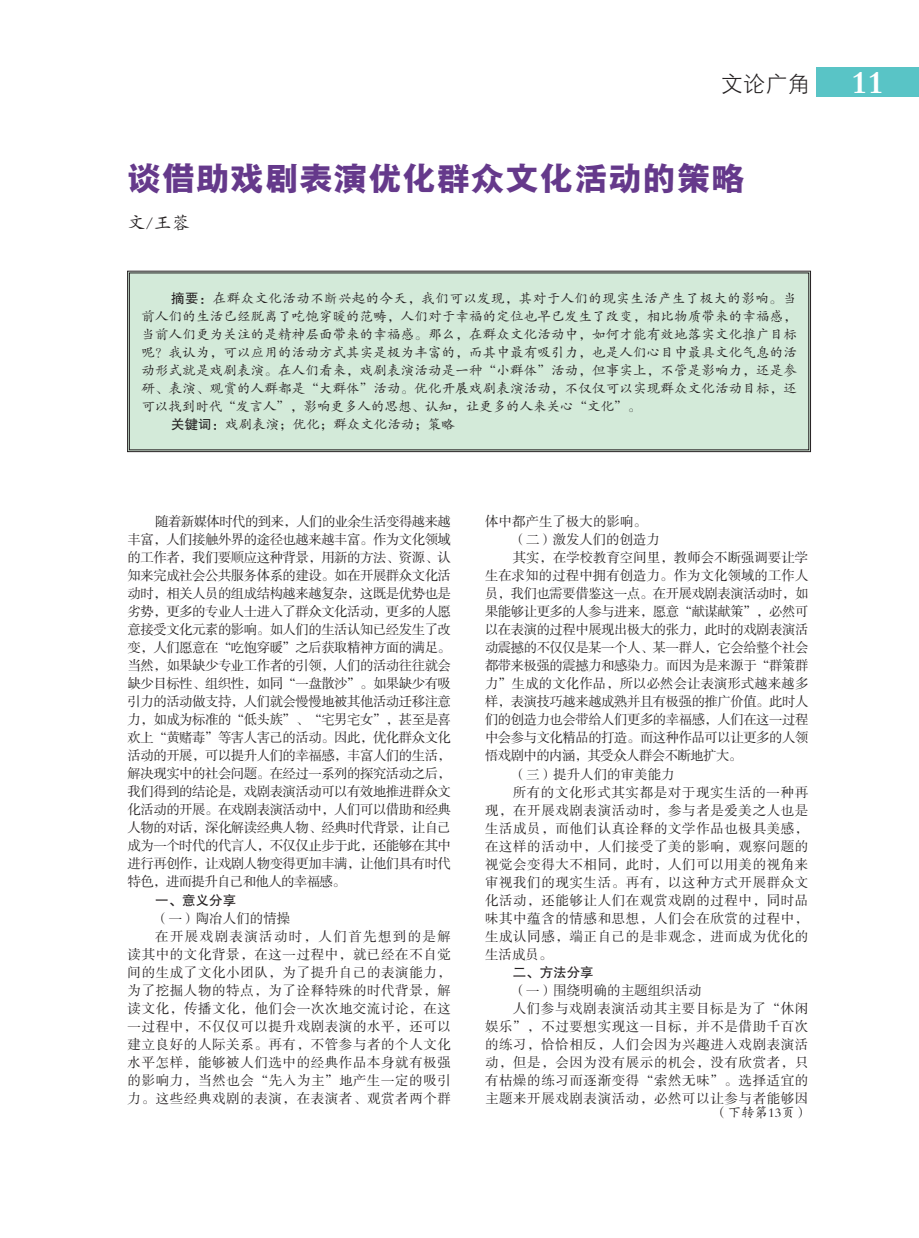
<style>
.page{position:relative;width:919px;height:1238px;background:#fff}
.page>*{position:absolute;margin:0;border:0;box-sizing:border-box;transform-origin:0 0}
.t1{font:33px "FZYDCHJW GB1 0";letter-spacing:.04em;color:#65398b}
.t2{font:22.5px "FZXH1 K GBK1 0";color:#231f20}
.t3{font:18px "FZKTK GBK1 0";color:#231f20}
.t4{font:13.5px/18px "FZSSK GBK1 0";letter-spacing:.045em;color:#231f20;text-align:justify}
.t5{font:13.5px "FZKTK GBK1 0";letter-spacing:.01em;color:#231f20}
.t6{font:13.5px "FZSSK GBK1 0";letter-spacing:-.035em;color:#231f20}
.t7{font:13.5px "FZSSK GBK1 0";color:#231f20}
.t8{font:13.5px "FZSSK GBK1 0";letter-spacing:.01em;color:#231f20}
.t9{font:13.5px "FZKTK GBK1 0";letter-spacing:.03em;color:#231f20}
.t10{font:13.5px "FZSSK GBK1 0";letter-spacing:.005em;color:#231f20}
.t11{font:13.5px "FZSSK GBK1 0";letter-spacing:.1em;color:#231f20}
.t12{font:13.5px "FZSSK GBK1 0";letter-spacing:-.04em;color:#231f20}
.t13{font:13.5px "FZHTK GBK1 0";color:#231f20}
.s1{font-family:"FZDBSK GBK1 0";font-size:33px;color:#fff}
.s2{font-family:"FZHTK GBK1 0"}
</style>
<div class="page">
<div style="left:816px;top:68px;width:102px;height:29px;background:#59c4c6"></div>
<div style="left:127px;top:271px;width:683px;height:181px;background:#d3ead9"></div>
<h2 class="t2" style="left:720px;top:71px;width:165px">文论广角 <span class="s1">11</span></h2>
<h1 class="t1" style="left:128px;top:160px;width:618px">谈借助戏剧表演优化群众文化活动的策略</h1>
<h3 class="t3" style="left:128px;top:213px;width:64px">文/王蓉</h3>
<p class="t9" style="left:171px;top:291px;width:627px"><span class="s2">摘要：</span>在群众文化活动不断兴起的今天，我们可以发现，其对于人们的现实生活产生了极大的影响。当</p>
<p class="t5" style="left:141px;top:309px;width:656px">前人们的生活已经脱离了吃饱穿暖的范畴，人们对于幸福的定位也早已发生了改变，相比物质带来的幸福感，</p>
<p class="t5" style="left:141px;top:327px;width:656px">当前人们更为关注的是精神层面带来的幸福感。那么，在群众文化活动中，如何才能有效地落实文化推广目标</p>
<p class="t5" style="left:141px;top:345px;width:656px">呢？我认为，可以应用的活动方式其实是极为丰富的，而其中最有吸引力，也是人们心目中最具文化气息的活</p>
<p class="t5" style="left:141px;top:363px;width:656px">动形式就是戏剧表演。在人们看来，戏剧表演活动是一种“小群体”活动，但事实上，不管是影响力，还是参</p>
<p class="t5" style="left:141px;top:381px;width:656px">研、表演、观赏的人群都是“大群体”活动。优化开展戏剧表演活动，不仅仅可以实现群众文化活动目标，还</p>
<p class="t5" style="left:141px;top:399px;width:501px">可以找到时代“发言人”，影响更多人的思想、认知，让更多的人来关心“文化”。</p>
<p class="t5" style="left:171px;top:417px;width:285px"><span class="s2">关键词：</span>戏剧表演；优化；群众文化活动；策略</p>
<p class="t4" style="left:128px;top:513px;width:325px;text-indent:28px">随着新媒体时代的到来，人们的业余生活变得越来越丰富，人们接触外界的途径也越来越丰富。作为文化领域的工作者，我们要顺应这种背景，用新的方法、资源、认知来完成社会公共服务体系的建设。如在开展群众文化活动时，相关人员的组成结构越来越复杂，这既是优势也是劣势，更多的专业人士进入了群众文化活动，更多的人愿意接受文化元素的影响。如人们的生活认知已经发生了改变，人们愿意在“吃饱穿暖”之后获取精神方面的满足。当然，如果缺少专业工作者的引领，人们的活动往往就会缺少目标性、组织性，如同“一盘散沙”。如果缺少有吸引力的活动做支持，人们就会慢慢地被其他活动迁移注意力，如成为标准的“低头族”、“宅男宅女”，甚至是喜欢上“黄赌毒”等害人害己的活动。因此，优化群众文化活动的开展，可以提升人们的幸福感，丰富人们的生活，解决现实中的社会问题。在经过一系列的探究活动之后，我们得到的结论是，戏剧表演活动可以有效地推进群众文化活动的开展。在戏剧表演活动中，人们可以借助和经典人物的对话，深化解读经典人物、经典时代背景，让自己成为一个时代的代言人，不仅仅止步于此，还能够在其中进行再创作，让戏剧人物变得更加丰满，让他们具有时代特色，进而提升自己和他人的幸福感。</p>
<p class="t13" style="left:155px;top:892px;width:83px">一、意义分享</p>
<p class="t7" style="left:155px;top:910px;width:137px">（一）陶冶人们的情操</p>
<p class="t11" style="left:155px;top:928px;width:297px">在开展戏剧表演活动时，人们首先想到的是解</p>
<p class="t4" style="left:128px;top:945px;width:325px">读其中的文化背景，在这一过程中，就已经在不自觉</p>
<p class="t4" style="left:128px;top:963px;width:325px">间的生成了文化小团队，为了提升自己的表演能力，</p>
<p class="t4" style="left:128px;top:981px;width:325px">为了挖掘人物的特点，为了诠释特殊的时代背景，解</p>
<p class="t4" style="left:128px;top:999px;width:325px">读文化，传播文化，他们会一次次地交流讨论，在这</p>
<p class="t4" style="left:128px;top:1017px;width:325px">一过程中，不仅仅可以提升戏剧表演的水平，还可以</p>
<p class="t4" style="left:128px;top:1035px;width:325px">建立良好的人际关系。再有，不管参与者的个人文化</p>
<p class="t4" style="left:128px;top:1053px;width:325px">水平怎样，能够被人们选中的经典作品本身就有极强</p>
<p class="t4" style="left:128px;top:1071px;width:325px">的影响力，当然也会“先入为主”地产生一定的吸引</p>
<p class="t4" style="left:128px;top:1089px;width:325px">力。这些经典戏剧的表演，在表演者、观赏者两个群</p>
<p class="t7" style="left:485px;top:514px;width:163px">体中都产生了极大的影响。</p>
<p class="t7" style="left:512px;top:532px;width:149px">（二）激发人们的创造力</p>
<p class="t10" style="left:512px;top:550px;width:297px">其实，在学校教育空间里，教师会不断强调要让学</p>
<p class="t8" style="left:485px;top:568px;width:325px">生在求知的过程中拥有创造力。作为文化领域的工作人</p>
<p class="t6" style="left:485px;top:586px;width:325px">员，我们也需要借鉴这一点。在开展戏剧表演活动时，如</p>
<p class="t6" style="left:485px;top:604px;width:325px">果能够让更多的人参与进来，愿意“献谋献策”，必然可</p>
<p class="t6" style="left:485px;top:622px;width:325px">以在表演的过程中展现出极大的张力，此时的戏剧表演活</p>
<p class="t6" style="left:485px;top:640px;width:325px">动震撼的不仅仅是某一个人、某一群人，它会给整个社会</p>
<p class="t6" style="left:485px;top:658px;width:325px">都带来极强的震撼力和感染力。而因为是来源于“群策群</p>
<p class="t8" style="left:485px;top:676px;width:325px">力”生成的文化作品，所以必然会让表演形式越来越多</p>
<p class="t6" style="left:485px;top:694px;width:325px">样，表演技巧越来越成熟并且有极强的推广价值。此时人</p>
<p class="t6" style="left:485px;top:712px;width:325px">们的创造力也会带给人们更多的幸福感，人们在这一过程</p>
<p class="t6" style="left:485px;top:730px;width:325px">中会参与文化精品的打造。而这种作品可以让更多的人领</p>
<p class="t12" style="left:485px;top:748px;width:259px">悟戏剧中的内涵，其受众人群会不断地扩大。</p>
<p class="t7" style="left:512px;top:766px;width:163px">（三）提升人们的审美能力</p>
<p class="t4" style="left:512px;top:783px;width:297px">所有的文化形式其实都是对于现实生活的一种再</p>
<p class="t4" style="left:485px;top:801px;width:325px">现，在开展戏剧表演活动时，参与者是爱美之人也是</p>
<p class="t4" style="left:485px;top:819px;width:325px">生活成员，而他们认真诠释的文学作品也极具美感，</p>
<p class="t4" style="left:485px;top:837px;width:325px">在这样的活动中，人们接受了美的影响，观察问题的</p>
<p class="t4" style="left:485px;top:855px;width:325px">视觉会变得大不相同，此时，人们可以用美的视角来</p>
<p class="t4" style="left:485px;top:873px;width:325px">审视我们的现实生活。再有，以这种方式开展群众文</p>
<p class="t4" style="left:485px;top:891px;width:325px">化活动，还能够让人们在观赏戏剧的过程中，同时品</p>
<p class="t4" style="left:485px;top:909px;width:325px">味其中蕴含的情感和思想，人们会在欣赏的过程中，</p>
<p class="t4" style="left:485px;top:927px;width:325px">生成认同感，端正自己的是非观念，进而成为优化的</p>
<p class="t4" style="left:485px;top:945px;width:69px">生活成员。</p>
<p class="t13" style="left:512px;top:964px;width:82px">二、方法分享</p>
<p class="t7" style="left:512px;top:982px;width:190px">（一）围绕明确的主题组织活动</p>
<p class="t4" style="left:512px;top:999px;width:297px">人们参与戏剧表演活动其主要目标是为了“休闲</p>
<p class="t4" style="left:485px;top:1017px;width:325px">娱乐”，不过要想实现这一目标，并不是借助千百次</p>
<p class="t4" style="left:485px;top:1035px;width:325px">的练习，恰恰相反，人们会因为兴趣进入戏剧表演活</p>
<p class="t4" style="left:485px;top:1053px;width:325px">动，但是，会因为没有展示的机会，没有欣赏者，只</p>
<p class="t4" style="left:485px;top:1071px;width:325px">有枯燥的练习而逐渐变得“索然无味”。选择适宜的</p>
<p class="t4" style="left:485px;top:1089px;width:325px">主题来开展戏剧表演活动，必然可以让参与者能够因</p>
<p class="t5" style="left:714px;top:1105px;width:96px">（下转第13页）</p>
</div>
